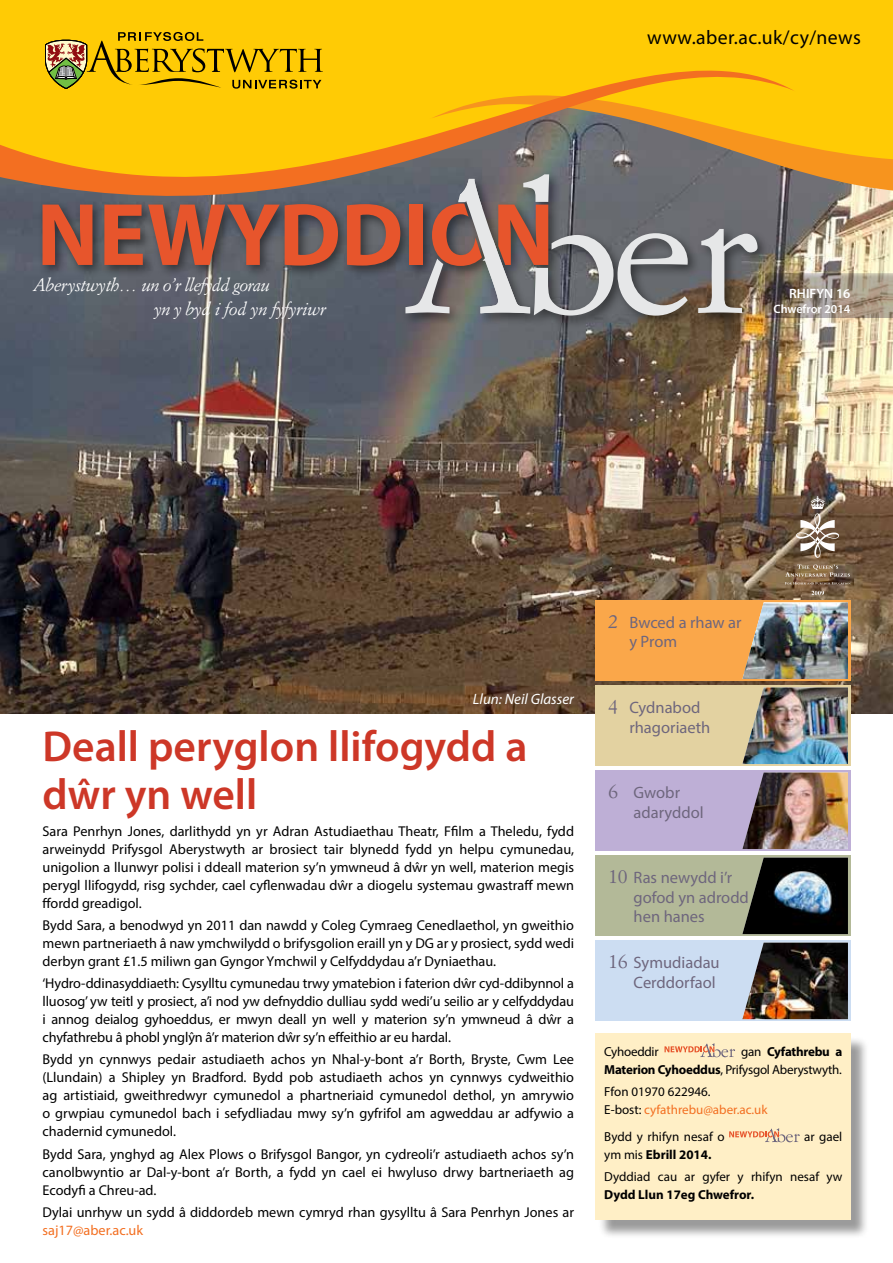
<style>
.page{position:relative;width:893px;height:1263px;background:#fff}
.page>*{position:absolute;margin:0;border:0;box-sizing:border-box;transform-origin:0 0}
.t1{font:600 43.5px/48px "Myriad Pro";color:#cd3727}
.t2{font:19.8px "Myriad Pro";letter-spacing:.02em;color:#000}
.t3{font:italic 18px/24px "Italian Garamond BT";color:#fff}
.t4{font:16.5px/19.5px "Myriad Pro";color:#6e667d}
.t5{font:italic 15px "Myriad Pro";color:#fff}
.t6{font:14.25px/18px "Myriad Pro";color:#000;text-align:justify}
.t7{font:14.25px "Myriad Pro";color:#f36f21}
.t8{font:600 13.5px "Myriad Pro";color:#fff}
.t9{font:13.05px/18px "Myriad Pro";color:#000}
.t10{font:700 13.05px/18px "Myriad Pro";letter-spacing:-.01em;color:#000;text-align:right}
.t11{font:13.05px "Myriad Pro";letter-spacing:-.02em;color:#000}
.t12{font:600 12.15px "Myriad Pro";color:#fff}
.s1{font-family:"Italian Garamond BT";font-size:19.5px}
.s2{font-weight:400}
.s3{color:#f36f21}
.s4{font-weight:700}
</style>
<div class="page">
<img style="left:0;top:192px;width:893px;height:521px">
<svg style="left:771px;top:273px;width:122px;height:44px;background:#938678"></svg>
<div style="left:598px;top:1036px;width:272px;height:203px;background:#000;opacity:.4"></div>
<div style="left:596px;top:1033px;width:255px;height:187px;background:#ffefc6"></div>
<svg style="left:664px;top:1043px;width:71px;height:14px"></svg>
<svg style="left:729px;top:1128px;width:71px;height:14px"></svg>
<svg style="left:796px;top:496px;width:43px;height:62px;background:#8f7f70"></svg>
<svg style="left:785px;top:564px;width:65px;height:20px"></svg>
<svg style="left:811px;top:591px;width:13px;height:4px"></svg>
<div style="left:595px;top:600px;width:255px;height:81px;background:#faa74a"></div>
<div style="left:595px;top:685px;width:255px;height:81px;background:#e3d2a1"></div>
<div style="left:595px;top:940px;width:255px;height:81px;background:#ccddf2"></div>
<img style="left:742px;top:943px;width:106px;height:76px">
<div style="left:595px;top:855px;width:255px;height:81px;background:#b3b998"></div>
<img style="left:742px;top:857px;width:106px;height:77px">
<img style="left:742px;top:602px;width:106px;height:77px">
<div style="left:595px;top:770px;width:255px;height:81px;background:#beafd6"></div>
<img style="left:742px;top:772px;width:106px;height:77px">
<img style="left:742px;top:687px;width:106px;height:77px">
<div style="left:795px;top:0;width:98px;height:51px;background:#ffcb05"></div>
<svg style="left:795px;top:51px;width:98px;height:141px;background:#f4ba13"></svg>
<svg style="left:0;top:0;width:795px;height:273px;background:#e6b418"></svg>
<svg style="left:45px;top:32px;width:278px;height:57px;background:#cfa60d"></svg>
<div style="left:38px;top:170px;width:733px;height:159px;background:#000;opacity:.49"></div>
<svg style="left:43px;top:205px;width:49px;height:60px;background:#b7543a"></svg>
<svg style="left:104px;top:204px;width:234px;height:62px;background:#9e5544"></svg>
<svg style="left:698px;top:229px;width:59px;height:84px;background:#928d89"></svg>
<svg style="left:347px;top:174px;width:341px;height:142px;background:#857473"></svg>
<p class="t3" style="left:155px;top:272px;width:173px;text-indent:-121px">Aberystwyth… un o’r llefydd gorau<br>yn y byd i fod yn fyfyriwr</p>
<h2 class="t2" style="left:647px;top:26px;width:215px">www.aber.ac.uk/cy/news</h2>
<p class="t8" style="left:789px;top:285px;width:63px">RHIFYN 16</p>
<p class="t12" style="left:773px;top:301px;width:78px">Chwefror 2014</p>
<p class="t5" style="left:473px;top:690px;width:103px">Llun: Neil Glasser</p>
<h1 class="t1" style="left:43px;top:721px;width:486px">Deall peryglon llifogydd a dŵr yn well</h1>
<p class="t6" style="left:43px;top:821px;width:533px">Sara Penrhyn Jones, darlithydd yn yr Adran Astudiaethau Theatr, Ffilm a Theledu, fydd arweinydd Prifysgol Aberystwyth ar brosiect tair blynedd fydd yn helpu cymunedau, unigolion a llunwyr polisi i ddeall materion sy’n ymwneud â dŵr yn well, materion megis perygl llifogydd, risg sychder, cael cyflenwadau dŵr a diogelu systemau gwastraff mewn ffordd greadigol.</p>
<p class="t6" style="left:43px;top:916px;width:533px">Bydd Sara, a benodwyd yn 2011 dan nawdd y Coleg Cymraeg Cenedlaethol, yn gweithio mewn partneriaeth â naw ymchwilydd o brifysgolion eraill yn y DG ar y prosiect, sydd wedi derbyn grant £1.5 miliwn gan Gyngor Ymchwil y Celfyddydau a’r Dyniaethau.</p>
<p class="t6" style="left:43px;top:974px;width:533px">‘Hydro-ddinasyddiaeth: Cysylltu cymunedau trwy ymatebion i faterion dŵr cyd-ddibynnol a lluosog’ yw teitl y prosiect, a’i nod yw defnyddio dulliau sydd wedi’u seilio ar y celfyddydau i annog deialog gyhoeddus, er mwyn deall yn well y materion sy’n ymwneud â dŵr a chyfathrebu â phobl ynglŷn â’r materion dŵr sy’n effeithio ar eu hardal.</p>
<p class="t6" style="left:43px;top:1050px;width:533px">Bydd yn cynnwys pedair astudiaeth achos yn Nhal-y-bont a’r Borth, Bryste, Cwm Lee (Llundain) a Shipley yn Bradford. Bydd pob astudiaeth achos yn cynnwys cydweithio ag artistiaid, gweithredwyr cymunedol a phartneriaid cymunedol dethol, yn amrywio o grwpiau cymunedol bach i sefydliadau mwy sy’n gyfrifol am agweddau ar adfywio a chadernid cymunedol.</p>
<p class="t6" style="left:43px;top:1144px;width:533px">Bydd Sara, ynghyd ag Alex Plows o Brifysgol Bangor, yn cydreoli’r astudiaeth achos sy’n canolbwyntio ar Dal-y-bont a’r Borth, a fydd yn cael ei hwyluso drwy bartneriaeth ag Ecodyfi a Chreu-ad.</p>
<p class="t6" style="left:43px;top:1203px;width:533px">Dylai unrhyw un sydd â diddordeb mewn cymryd rhan gysylltu â Sara Penrhyn Jones ar</p>
<p class="t7" style="left:43px;top:1221px;width:102px">saj17@aber.ac.uk</p>
<p class="t4" style="left:629px;top:612px;width:114px;text-indent:-21px"><span class="s1">2</span> Bwced a rhaw ar y Prom</p>
<p class="t4" style="left:629px;top:697px;width:83px;text-indent:-21px"><span class="s1">4</span> Cydnabod rhagoriaeth</p>
<p class="t4" style="left:634px;top:782px;width:72px;text-indent:-26px"><span class="s1">6</span> Gwobr adaryddol</p>
<p class="t4" style="left:634px;top:867px;width:117px;text-indent:-26px"><span class="s1">10</span> Ras newydd i’r gofod yn adrodd hen hanes</p>
<p class="t4" style="left:608px;top:953px;width:113px;text-align:right"><span class="s1">16</span> Symudiadau<br>Cerddorfaol</p>
<p class="t10" style="left:604px;top:1042px;width:240px"><span class="s2">gan</span> Cyfathrebu a<br>Materion Cyhoeddus<span class="s2">, Prifysgol Aberystwyth.</span></p>
<p class="t9" style="left:604px;top:1082px;width:165px">Ffon 01970 622946.<br>E-bost: <span class="s3">cyfathrebu@aber.ac.uk</span></p>
<p class="t9" style="left:604px;top:1127px;width:122px">Bydd y rhifyn nesaf o</p>
<p class="t9" style="left:804px;top:1127px;width:40px">ar gael</p>
<p class="t9" style="left:604px;top:1143px;width:240px;line-height:22.2px">ym mis <span class="s4">Ebrill 2014.<br></span>Dyddiad cau ar gyfer y rhifyn nesaf yw</p>
<p class="t10" style="left:604px;top:1185px;width:151px">Dydd Llun 17eg Chwefror.</p>
<p class="t11" style="left:604px;top:1043px;width:56px">Cyhoeddir</p>
</div>
